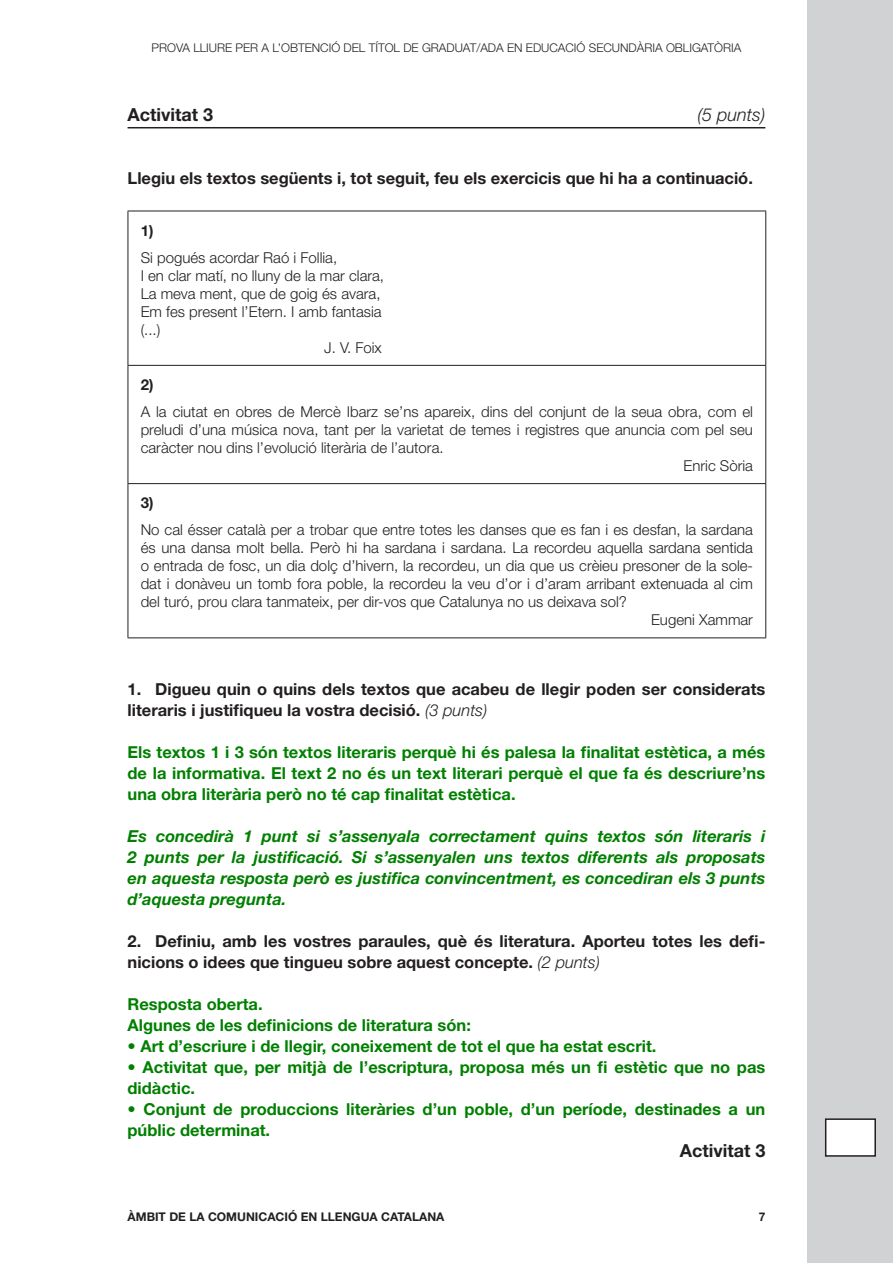
<style>
.page{position:relative;width:893px;height:1263px;background:#fff}
.page>*{position:absolute;margin:0;border:0;box-sizing:border-box;transform-origin:0 0}
.Activitat{font:700 18px "Helvetica Neue";color:#231f20}
.Text{font:700 18px "Helvetica Neue";color:#231f20}
.Activitat-2{font:italic 300 18px "Helvetica Neue";color:#231f20}
.Text_pauta{font:700 16.5px/21px "Helvetica Neue";color:#008000}
.Pregunta{font:700 16.5px/21px "Helvetica Neue";color:#231f20}
.Text_pauta-2{font:italic 700 16.5px/21px "Helvetica Neue";color:#008000;text-align:justify}
.Requadre{font:300 15px/18px "Helvetica Neue";color:#231f20;text-align:justify}
.Requadre-2{font:700 15px "Helvetica Neue";color:#231f20}
.t1{font:300 12px "Helvetica Neue";color:#231f20}
.t2{font:700 12px "Helvetica Neue";color:#231f20}
.s1{font-weight:300;font-style:italic}
</style>
<div class="page">
<div style="left:808px;top:0;width:85px;height:1263px;background:#d1d2d4"></div>
<hr style="left:128px;top:127px;width:637px;height:1px;background:#231f20">
<hr style="left:128px;top:211px;width:638px;height:1px;background:#231f20">
<hr style="left:128px;top:211px;width:1px;height:154px;background:#231f20">
<hr style="left:765px;top:211px;width:1px;height:154px;background:#231f20">
<hr style="left:128px;top:365px;width:638px;height:1px;background:#231f20">
<hr style="left:128px;top:366px;width:1px;height:117px;background:#231f20">
<hr style="left:765px;top:366px;width:1px;height:117px;background:#231f20">
<hr style="left:128px;top:483px;width:638px;height:1px;background:#231f20">
<hr style="left:128px;top:484px;width:1px;height:153px;background:#231f20">
<hr style="left:765px;top:484px;width:1px;height:153px;background:#231f20">
<hr style="left:128px;top:637px;width:638px;height:1px;background:#231f20">
<div style="left:826px;top:1119px;width:49px;height:37px;background:#fff"></div>
<div style="left:825px;top:1118px;width:51px;height:39px;border:2px solid #231f20"></div>
<p class="t1" style="left:152px;top:40px;width:591px">PROVA LLIURE PER A L’OBTENCIÓ DEL TÍTOL DE GRADUAT/ADA EN EDUCACIÓ SECUNDÀRIA OBLIGATÒRIA</p>
<p class="Activitat" style="left:128px;top:103px;width:87px">Activitat 3</p>
<p class="Activitat-2" style="left:697px;top:103px;width:69px">(5 punts)</p>
<p class="Pregunta" style="left:128px;top:167px;width:627px">Llegiu els textos següents i, tot seguit, feu els exercicis que hi ha a continuació.</p>
<p class="Requadre-2" style="left:141px;top:221px;width:14px">1)</p>
<p class="Requadre" style="left:141px;top:248px;width:198px">Si pogués acordar Raó i Follia,</p>
<p class="Requadre" style="left:141px;top:266px;width:245px">I en clar matí, no lluny de la mar clara,</p>
<p class="Requadre" style="left:141px;top:284px;width:241px">La meva ment, que de goig és avara,</p>
<p class="Requadre" style="left:141px;top:302px;width:242px">Em fes present l’Etern. I amb fantasia</p>
<p class="Requadre" style="left:141px;top:320px;width:21px">(...)</p>
<p class="Requadre" style="left:324px;top:338px;width:59px">J. V. Foix</p>
<p class="Requadre-2" style="left:141px;top:375px;width:14px">2)</p>
<p class="Requadre" style="left:141px;top:402px;width:614px">A la ciutat en obres de Mercè Ibarz se’ns apareix, dins del conjunt de la seua obra, com el preludi d’una música nova, tant per la varietat de temes i registres que anuncia com pel seu caràcter nou dins l’evolució literària de l’autora.</p>
<p class="Requadre" style="left:683px;top:456px;width:71px">Enric Sòria</p>
<p class="Requadre-2" style="left:141px;top:493px;width:14px">3)</p>
<p class="Requadre" style="left:141px;top:520px;width:614px">No cal ésser català per a trobar que entre totes les danses que es fan i es desfan, la sardana és una dansa molt bella. Però hi ha sardana i sardana. La recordeu aquella sardana sentida o entrada de fosc, un dia dolç d’hivern, la recordeu, un dia que us crèieu presoner de la sole&shy;dat i donàveu un tomb fora poble, la recordeu la veu d’or i d’aram arribant extenuada al cim del turó, prou clara tanmateix, per dir-vos que Catalunya no us deixava sol?</p>
<p class="Requadre" style="left:651px;top:610px;width:103px">Eugeni Xammar</p>
<p class="Pregunta" style="left:128px;top:678px;width:639px">1. Digueu quin o quins dels textos que acabeu de llegir poden ser considerats literaris i justifiqueu la vostra decisió. <span class="s1">(3 punts)</span></p>
<p class="Text_pauta" style="left:128px;top:741px;width:639px;text-align:justify">Els textos 1 i 3 són textos literaris perquè hi és palesa la finalitat estètica, a més de la informativa. El text 2 no és un text literari perquè el que fa és descriure’ns una obra literària però no té cap finalitat estètica.</p>
<p class="Text_pauta-2" style="left:128px;top:825px;width:639px">Es concedirà 1 punt si s’assenyala correctament quins textos són literaris i 2 punts per la justificació. Si s’assenyalen uns textos diferents als proposats en aquesta resposta però es justifica convincentment, es concediran els 3 punts d’aquesta pregunta.</p>
<p class="Pregunta" style="left:128px;top:930px;width:639px">2. Definiu, amb les vostres paraules, què és literatura. Aporteu totes les defi&shy;nicions o idees que tingueu sobre aquest concepte. <span class="s1">(2 punts)</span></p>
<p class="Text_pauta" style="left:128px;top:993px;width:137px">Resposta oberta.</p>
<p class="Text_pauta" style="left:128px;top:1014px;width:345px">Algunes de les definicions de literatura són:</p>
<p class="Text_pauta" style="left:128px;top:1035px;width:530px">• Art d’escriure i de llegir, coneixement de tot el que ha estat escrit.</p>
<p class="Text_pauta" style="left:128px;top:1056px;width:639px">• Activitat que, per mitjà de l’escriptura, proposa més un fi estètic que no pas didàctic.</p>
<p class="Text_pauta" style="left:128px;top:1098px;width:639px">• Conjunt de produccions literàries d’un poble, d’un període, destinades a un públic determinat.</p>
<p class="Text" style="left:680px;top:1139px;width:87px">Activitat 3</p>
<p class="t2" style="left:128px;top:1209px;width:318px">ÀMBIT DE LA COMUNICACIÓ EN LLENGUA CATALANA</p>
<p class="t2" style="left:759px;top:1209px;width:8px">7</p>
</div>
